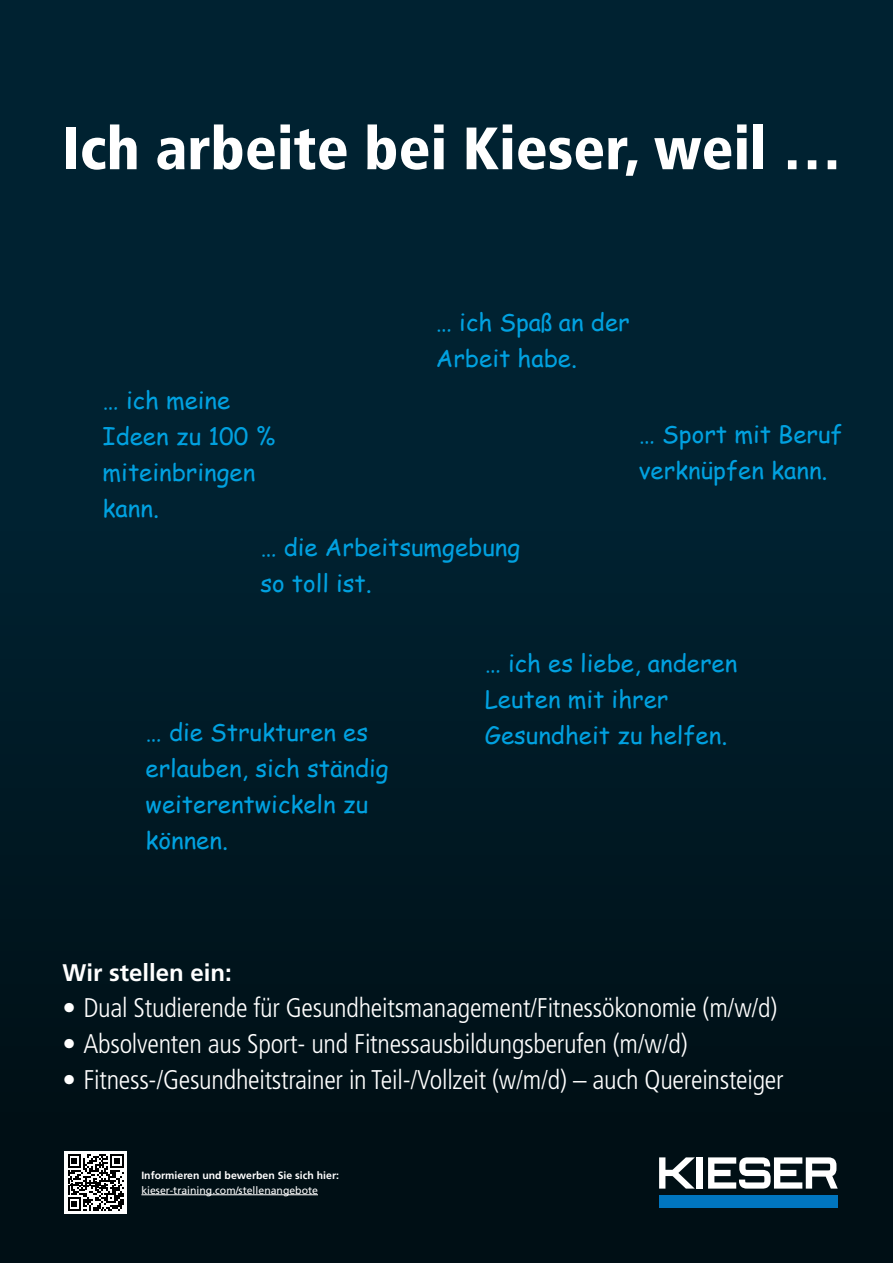
<style>
.page{position:relative;width:893px;height:1263px;background:#002231}
.page>*{position:absolute;margin:0;border:0;box-sizing:border-box;transform-origin:0 0}
.t1{font:900 condensed 59.7px "Frutiger LT Std";color:#fff}
.t2{font:300 condensed 27px "Frutiger LT Std";letter-spacing:-.01em;color:#fff}
.t3{font:24px/36px "Comic Sans MS";color:#00a1e0}
.t4{font:700 24px "Frutiger LT Std";color:#fff}
.t5{font:10.5px "Frutiger LT Std";color:#fff}
.t6{font:700 10.5px "Frutiger LT Std";color:#fff}
.s1{font-weight:700;font-stretch:normal}
.s2{font-stretch:normal}
</style>
<div class="page">
<div style="left:0;top:498px;width:893px;height:765px;background:linear-gradient(to bottom,#002231,#000d11)"></div>
<div style="left:659px;top:1195px;width:179px;height:13px;background:#0075bf"></div>
<svg style="left:659px;top:1157px;width:36px;height:31px"></svg>
<div style="left:696px;top:1157px;width:7px;height:31px;background:#fff"></div>
<svg style="left:708px;top:1157px;width:130px;height:31px"></svg>
<hr style="left:141px;top:1194px;width:177px;height:1px;background:#fff">
<div style="left:65px;top:1151px;width:62px;height:62px;background:#fff"></div>
<svg style="left:68px;top:1154px;width:56px;height:57px"></svg>
<h1 class="t1" style="left:63px;top:113px;width:781px">Ich arbeite bei Kieser, weil …</h1>
<p class="t3" style="left:436px;top:303px;width:195px">… ich Spaß an der<br>Arbeit habe.</p>
<p class="t3" style="left:103px;top:381px;width:174px">… ich meine<br>Ideen zu 100 % miteinbringen kann.</p>
<p class="t3" style="left:260px;top:528px;width:261px">… die Arbeitsumgebung so toll ist.</p>
<p class="t3" style="left:639px;top:416px;width:205px">… Sport mit Beruf verknüpfen kann.</p>
<p class="t3" style="left:485px;top:644px;width:254px">… ich es liebe, anderen<br>Leuten mit ihrer</p>
<p class="t3" style="left:146px;top:714px;width:224px">… die Strukturen es</p>
<p class="t3" style="left:485px;top:716px;width:244px">Gesundheit zu helfen.</p>
<p class="t3" style="left:146px;top:750px;width:244px">erlauben, sich ständig weiterentwickeln zu können.</p>
<p class="t4" style="left:63px;top:959px;width:171px">Wir stellen ein:</p>
<p class="t2" style="left:63px;top:993px;width:716px"><span class="s1">•</span> Dual Studierende für Gesundheitsmanagement/Fitnessökonomie (m/w/d)</p>
<p class="t2" style="left:63px;top:1029px;width:627px"><span class="s1">•</span> Absolventen aus Sport- und Fitnessausbildungsberufen (m/w/d)</p>
<p class="t2" style="left:63px;top:1065px;width:723px"><span class="s1">•</span> Fitness-/Gesundheitstrainer in Teil-/Vollzeit (w/m/d) <span class="s2">–</span> auch Quereinsteiger</p>
<p class="t6" style="left:141px;top:1169px;width:199px">Informieren und bewerben Sie sich hier:</p>
<p class="t5" style="left:141px;top:1184px;width:178px">kieser-training.com/stellenangebote</p>
</div>
